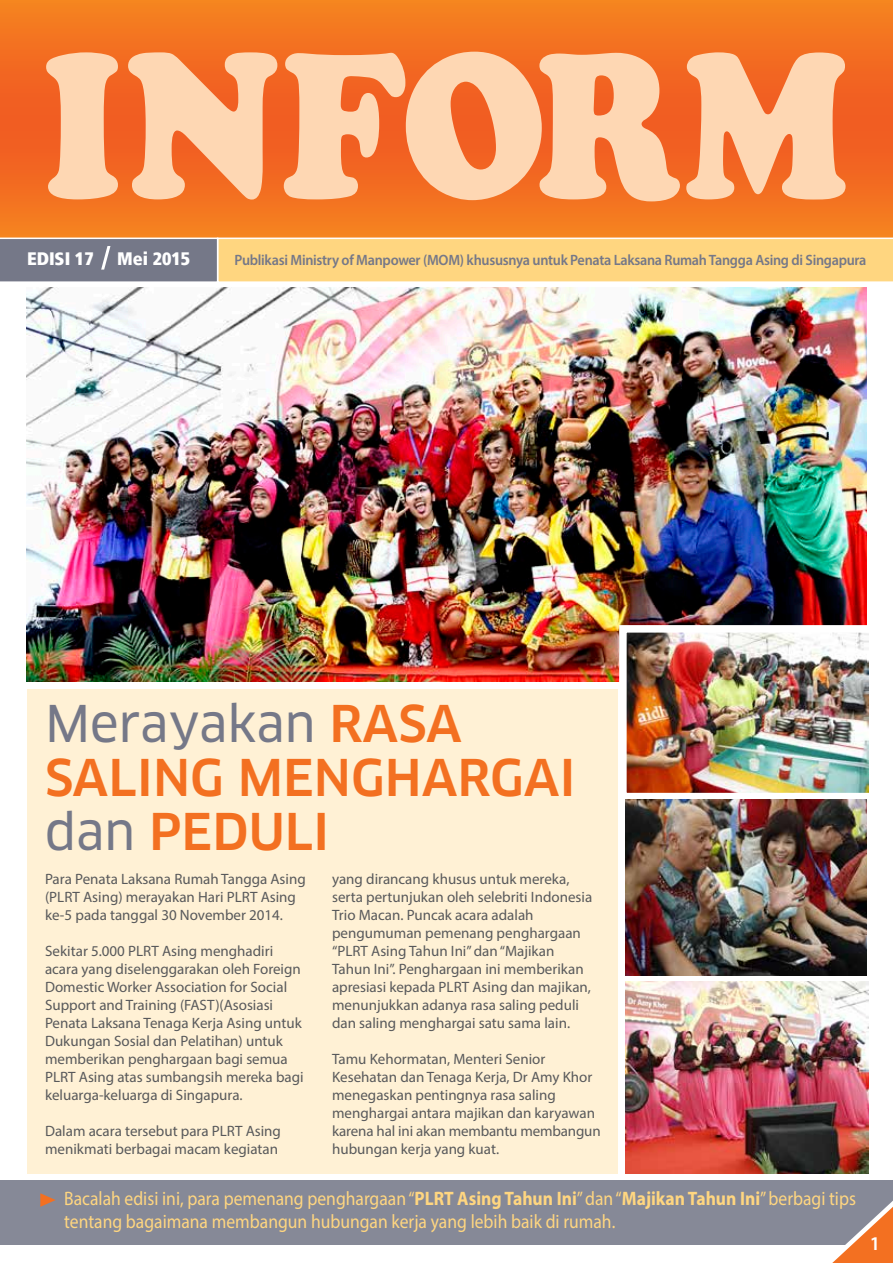
<style>
.page{position:relative;width:893px;height:1263px;background:#fff}
.page>*{position:absolute;margin:0;border:0;box-sizing:border-box;transform-origin:0 0}
.t1{font:500 49.5px/54px "Clan OT";color:#f37021}
.t2{font:49.5px "Clan OT News";color:#757888}
.t3{font:19.5px/22.5px "Myriad Pro";color:#ffd680;scale:.9 1}
.t4{font:600 19.5px "Myriad Pro";color:#fff}
.t5{font:900 condensed 18px "Frutiger LT";color:#fff}
.t6{font:15px/18px "Myriad Pro";color:#58595b}
.t7{font:600 15px "Myriad Pro";letter-spacing:-.02em;color:#757888;scale:.95 1}
.s1{font-family:"Clan OT";font-weight:500;color:#f37021}
.s2{font-family:"Clan OT News";font-weight:400;color:#757888}
.s3{font-weight:700}
</style>
<div class="page">
<div style="left:27px;top:689px;width:591px;height:485px;background:#fff1d5"></div>
<img style="left:26px;top:287px;width:841px;height:395px">
<svg style="left:0;top:0;width:893px;height:238px;background:#f37721"></svg>
<div style="left:0;top:1180px;width:893px;height:64px;background:#868997"></div>
<svg style="left:46px;top:52px;width:72px;height:147px;background:#fab386"></svg>
<svg style="left:128px;top:52px;width:149px;height:148px;background:#f9ab7b"></svg>
<svg style="left:686px;top:52px;width:159px;height:148px;background:#fab283"></svg>
<svg style="left:284px;top:52px;width:396px;height:149px;background:#f9ad7d"></svg>
<img style="left:625px;top:981px;width:243px;height:193px">
<img style="left:628px;top:634px;width:240px;height:157px">
<div style="left:619px;top:625px;width:259px;height:175px;border:8px solid #fff"></div>
<img style="left:625px;top:800px;width:242px;height:175px">
<svg style="left:40px;top:1193px;width:16px;height:14px"></svg>
<svg style="left:0;top:239px;width:893px;height:43px;background:#dec084"></svg>
<svg style="left:809px;top:1201px;width:84px;height:62px"></svg>
<p class="t5" style="left:27px;top:248px;width:68px">EDISI 17</p>
<p class="t5" style="left:117px;top:248px;width:75px">Mei 2015</p>
<p class="t7" style="left:234px;top:250px;width:667px">Publikasi Ministry of Manpower (MOM) khususnya untuk Penata Laksana Rumah Tangga Asing di Singapura</p>
<h1 class="t2" style="left:45px;top:695px;width:418px">Merayakan <span class="s1">RASA</span></h1>
<h1 class="t1" style="left:45px;top:752px;width:532px">SALING MENGHARGAI <span class="s2">dan</span> PEDULI</h1>
<p class="t6" style="left:45px;top:870px;width:262px">Para Penata Laksana Rumah Tangga Asing (PLRT Asing) merayakan Hari PLRT Asing ke-5 pada tanggal 30 November 2014.</p>
<p class="t6" style="left:45px;top:942px;width:260px">Sekitar 5.000 PLRT Asing menghadiri acara yang diselenggarakan oleh Foreign Domestic Worker Association for Social Support and Training (FAST)(Asosiasi Penata Laksana Tenaga Kerja Asing untuk Dukungan Sosial dan Pelatihan) untuk memberikan penghargaan bagi semua PLRT Asing atas sumbangsih mereka bagi keluarga-keluarga di Singapura.</p>
<p class="t6" style="left:45px;top:1122px;width:237px">Dalam acara tersebut para PLRT Asing menikmati berbagai macam kegiatan</p>
<p class="t6" style="left:332px;top:870px;width:262px">yang dirancang khusus untuk mereka, serta pertunjukan oleh selebriti Indonesia Trio Macan. Puncak acara adalah pengumuman pemenang penghargaan “PLRT Asing Tahun Ini” dan “Majikan Tahun Ini”. Penghargaan ini memberikan apresiasi kepada PLRT Asing dan majikan, menunjukkan adanya rasa saling peduli dan saling menghargai satu sama lain.</p>
<p class="t6" style="left:332px;top:1050px;width:270px">Tamu Kehormatan, Menteri Senior Kesehatan dan Tenaga Kerja, Dr Amy Khor menegaskan pentingnya rasa saling menghargai antara majikan dan karyawan karena hal ini akan membantu membangun hubungan kerja yang kuat.</p>
<h2 class="t3" style="left:64px;top:1187px;width:881px">Bacalah edisi ini, para pemenang penghargaan “<span class="s3">PLRT Asing Tahun Ini</span>” dan “<span class="s3">Majikan Tahun Ini</span>” berbagi tips tentang bagaimana membangun hubungan kerja yang lebih baik di rumah.</h2>
<h2 class="t4" style="left:870px;top:1231px;width:12px">1</h2>
</div>
